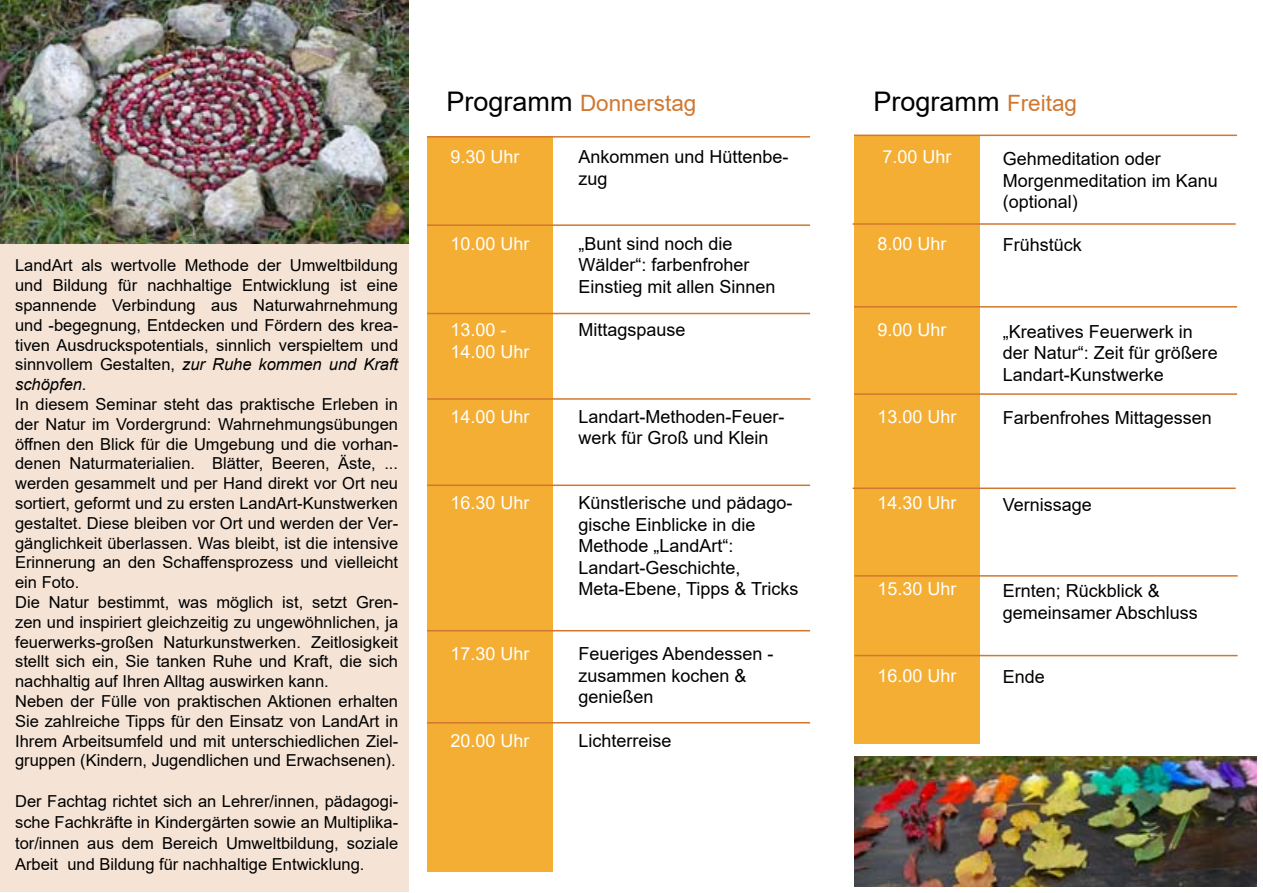
<style>
.page{position:relative;width:1263px;height:893px;background:#fff}
.page>*{position:absolute;margin:0;border:0;box-sizing:border-box;transform-origin:0 0}
.t1{font:27px "Arial";color:#000}
.t2{font:22.5px "Arial";color:#d1772f}
.t3{font:18px/21.6px "Arial";color:#000}
.t4{font:18px/21.6px "Arial";color:#fff}
.t5{font:16.5px/19.8px "Arial";color:#000;text-align:justify}
.s1{font-style:italic}
.s2{font-size:27px;color:#000}
.s3{font-size:22.5px;color:#d1772f}
</style>
<div class="page">
<div style="left:1px;top:1px;width:408px;height:891px;background:#f5e4d6"></div>
<img style="left:0;top:0;width:409px;height:243px">
<div style="left:427px;top:136px;width:125px;height:736px;background:#f3ae33"></div>
<div style="left:854px;top:136px;width:125px;height:608px;background:#f3ae33"></div>
<hr style="left:427px;top:136px;width:383px;height:2px;background:#d1772f">
<hr style="left:427px;top:224px;width:383px;height:2px;background:#d1772f">
<hr style="left:427px;top:313px;width:383px;height:1px;background:#d1772f">
<hr style="left:427px;top:398px;width:383px;height:2px;background:#d1772f">
<hr style="left:427px;top:485px;width:383px;height:1px;background:#d1772f">
<hr style="left:853px;top:223px;width:383px;height:2px;background:#d1772f">
<hr style="left:427px;top:630px;width:383px;height:1px;background:#d1772f">
<hr style="left:854px;top:306px;width:383px;height:2px;background:#d1772f">
<hr style="left:854px;top:393px;width:383px;height:2px;background:#d1772f">
<hr style="left:427px;top:722px;width:383px;height:1px;background:#d1772f">
<img style="left:854px;top:757px;width:402px;height:130px">
<hr style="left:854px;top:135px;width:383px;height:1px;background:#d1772f">
<hr style="left:853px;top:487px;width:383px;height:2px;background:#d1772f">
<hr style="left:854px;top:575px;width:384px;height:2px;background:#d1772f">
<hr style="left:854px;top:655px;width:384px;height:1px;background:#d1772f">
<p class="t5" style="left:15px;top:256px;width:385px">LandArt als wertvolle Methode der Umweltbildung und Bildung für nachhaltige Entwicklung ist eine spannende Verbindung aus Naturwahrnehmung und -begegnung, Entdecken und Fördern des krea&shy;tiven Ausdruckspotentials, sinnlich verspieltem und sinnvollem Gestalten, <span class="s1">zur Ruhe kommen und Kraft schöpfen.</span></p>
<p class="t5" style="left:15px;top:394px;width:385px;text-align:left">In diesem Seminar steht das praktische Erleben in der Natur im Vordergrund: Wahrnehmungsübungen öffnen den Blick für die Umgebung und die vorhan&shy;denen Naturmaterialien. Blätter, Beeren, Äste, ... werden gesammelt und per Hand direkt vor Ort neu sortiert, geformt und zu ersten LandArt-Kunstwerken gestaltet. Diese bleiben vor Ort und werden der Ver&shy;gänglichkeit überlassen. Was bleibt, ist die intensive Erinnerung an den Schaffensprozess und vielleicht ein Foto.<br>Die Natur bestimmt, was möglich ist, setzt Gren&shy;zen und inspiriert gleichzeitig zu ungewöhnlichen, ja feuerwerks-großen Naturkunstwerken. Zeitlosigkeit stellt sich ein, Sie tanken Ruhe und Kraft, die sich nachhaltig auf Ihren Alltag auswirken kann.<br>Neben der Fülle von praktischen Aktionen erhalten Sie zahlreiche Tipps für den Einsatz von LandArt in Ihrem Arbeitsumfeld und mit unterschiedlichen Ziel&shy;gruppen (Kindern, Jugendlichen und Erwachsenen).</p>
<p class="t5" style="left:15px;top:791px;width:385px;line-height:21px">Der Fachtag richtet sich an Lehrer/innen, pädagogi&shy;sche Fachkräfte in Kindergärten sowie an Multiplika&shy;tor/innen aus dem Bereich Umweltbildung, soziale Arbeit und Bildung für nachhaltige Entwicklung.</p>
<h2 class="t2" style="left:446px;top:88px;width:251px"><span class="s2">Programm</span> Donnerstag</h2>
<p class="t3" style="left:578px;top:146px;width:212px">Ankommen und Hüttenbe&shy;zug</p>
<p class="t4" style="left:450px;top:146px;width:71px">9.30 Uhr</p>
<p class="t4" style="left:450px;top:233px;width:81px">10.00 Uhr</p>
<p class="t4" style="left:450px;top:319px;width:81px">13.00 -<br>14.00 Uhr</p>
<p class="t4" style="left:450px;top:405px;width:81px">14.00 Uhr</p>
<p class="t4" style="left:450px;top:492px;width:81px">16.30 Uhr</p>
<p class="t4" style="left:450px;top:643px;width:81px">17.30 Uhr</p>
<p class="t4" style="left:450px;top:729px;width:81px">20.00 Uhr</p>
<p class="t3" style="left:578px;top:233px;width:199px">„Bunt sind noch die<br>Wälder“: farbenfroher<br>Einstieg mit allen Sinnen</p>
<p class="t3" style="left:578px;top:319px;width:109px">Mittagspause</p>
<p class="t3" style="left:578px;top:405px;width:208px">Landart-Methoden-Feuer&shy;werk für Groß und Klein</p>
<p class="t3" style="left:578px;top:492px;width:222px">Künstlerische und pädago&shy;gische Einblicke in die<br>Methode „LandArt“:<br>Landart-Geschichte,<br>Meta-Ebene, Tipps &amp; Tricks</p>
<p class="t3" style="left:578px;top:643px;width:197px">Feueriges Abendessen - zusammen kochen &amp; genießen</p>
<p class="t3" style="left:578px;top:729px;width:95px">Lichterreise</p>
<h1 class="t1" style="left:873px;top:83px;width:205px">Programm <span class="s3">Freitag</span></h1>
<p class="t4" style="left:882px;top:146px;width:71px">7.00 Uhr</p>
<p class="t4" style="left:877px;top:233px;width:71px">8.00 Uhr</p>
<p class="t3" style="left:1003px;top:148px;width:217px">Gehmeditation oder<br>Morgenmeditation im Kanu (optional)</p>
<p class="t3" style="left:1003px;top:234px;width:81px">Frühstück</p>
<p class="t4" style="left:877px;top:319px;width:71px">9.00 Uhr</p>
<p class="t4" style="left:877px;top:405px;width:81px">13.00 Uhr</p>
<p class="t3" style="left:1003px;top:320px;width:217px">„Kreatives Feuerwerk in der Natur“: Zeit für größere<br>Landart-Kunstwerke</p>
<p class="t3" style="left:1003px;top:407px;width:211px">Farbenfrohes Mittagessen</p>
<p class="t4" style="left:877px;top:492px;width:81px">14.30 Uhr</p>
<p class="t3" style="left:1003px;top:493px;width:91px">Vernissage</p>
<p class="t4" style="left:877px;top:578px;width:81px">15.30 Uhr</p>
<p class="t3" style="left:1003px;top:580px;width:197px">Ernten; Rückblick &amp; gemeinsamer Abschluss</p>
<p class="t4" style="left:877px;top:665px;width:81px">16.00 Uhr</p>
<p class="t3" style="left:1003px;top:666px;width:44px">Ende</p>
</div>
